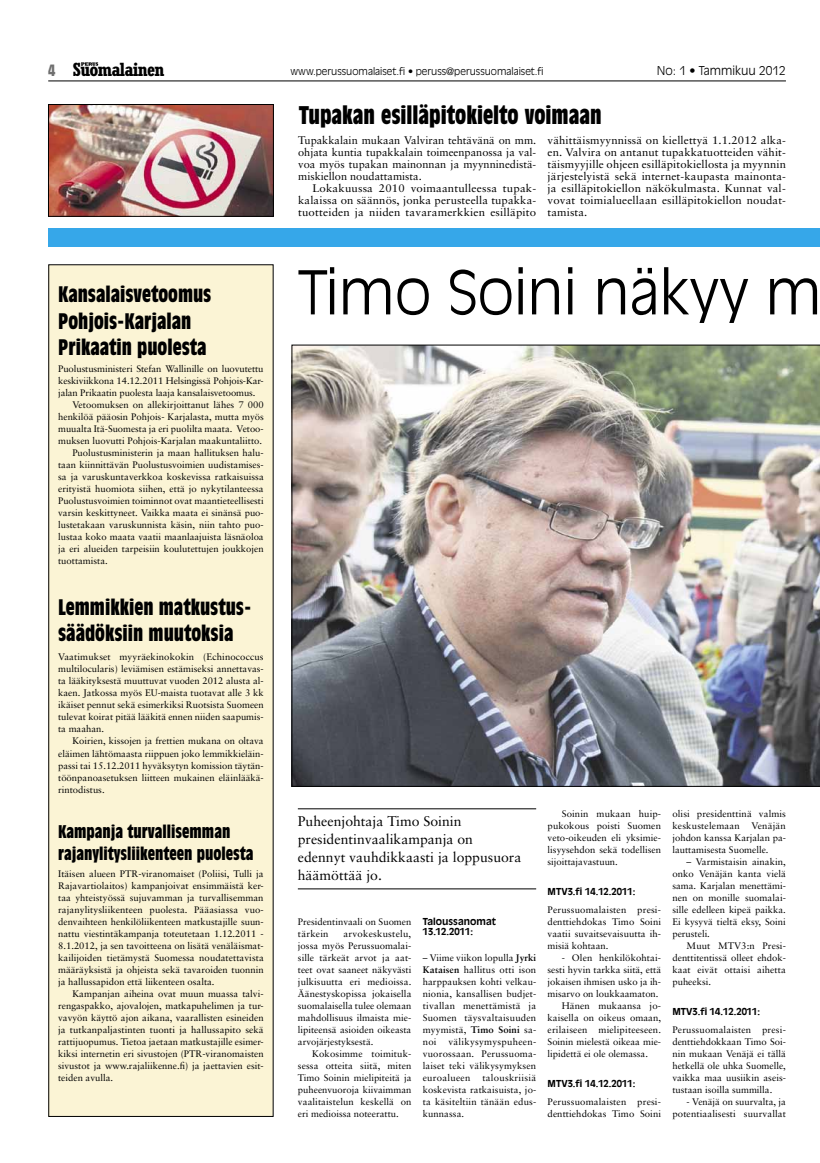
<style>
.page{position:relative;width:820px;height:1163px;background:#fff}
.page>*{position:absolute;margin:0;border:0;box-sizing:border-box;transform-origin:0 0}
.t1{font:300 59.5px "Antique Olive";color:#000}
.t2{font:700 condensed 25px "Antique Olive";color:#000}
.t3{font:700 condensed 22px/26.4px "Antique Olive";color:#000}
.t4{font:700 condensed 18.8px "Rockwell";letter-spacing:-.04em;color:#000}
.t5{font:700 condensed 18px/21.6px "Antique Olive";color:#000}
.t6{font:14px/18px "Sabon LT";color:#000}
.t7{font:300 12px "Antique Olive";color:#000}
.t8{font:11px/12px "Sabon LT";letter-spacing:.01em;color:#000;text-align:justify}
.t9{font:11px/12px "Sabon LT";letter-spacing:.01em;color:#000;text-align:justify;scale:1.04 1}
.t10{font:300 10px "Antique Olive";color:#000}
.t11{font:9.5px/12px "Sabon LT";color:#000;text-align:justify}
.t12{font:700 9.5px/10px "Antique Olive";color:#000}
.s1{font-family:"Antique Olive";font-size:16px;color:#6f6f6f}
.s2{font-weight:700}
</style>
<div class="page">
<div style="left:48px;top:228px;width:771px;height:19px;background:#36a7e9"></div>
<svg style="left:81px;top:62px;width:17px;height:4px"></svg>
<hr style="left:48px;top:80px;width:737px;height:1px;background:#000">
<div style="left:49px;top:265px;width:224px;height:851px;background:#fbf4d5"></div>
<div style="left:48px;top:264px;width:225px;height:852px;border:1px solid #000"></div>
<img style="left:50px;top:106px;width:221px;height:108px">
<div style="left:48px;top:104px;width:225px;height:112px;border:1px solid #000"></div>
<img style="left:291px;top:345px;width:528px;height:441px">
<hr style="left:298px;top:808px;width:238px;height:1px;background:#000">
<hr style="left:298px;top:888px;width:238px;height:1px;background:#000">
<h3 class="t4" style="left:48px;top:58px;width:117px"><span class="s1">4</span> Suomalainen</h3>
<p class="t10" style="left:290px;top:65px;width:255px">www.perussuomalaiset.fi • peruss@perussuomalaiset.fi</p>
<p class="t7" style="left:656px;top:64px;width:131px">No: 1 • Tammikuu 2012</p>
<h3 class="t3" style="left:58px;top:281px;width:155px">Kansalaisvetoomus<br>Pohjois-Karjalan<br>Prikaatin puolesta</h3>
<p class="t11" style="left:58px;top:363px;width:207px">Puolustusministeri Stefan Wallinille on luovutettu</p>
<p class="t11" style="left:58px;top:375px;width:207px">keskiviikkona 14.12.2011 Helsingissä Pohjois-Kar-</p>
<p class="t11" style="left:58px;top:387px;width:199px">jalan Prikaatin puolesta laaja kansalaisvetoomus.</p>
<p class="t11" style="left:72px;top:399px;width:193px">Vetoomuksen on allekirjoittanut lähes 7 000</p>
<p class="t11" style="left:58px;top:411px;width:207px">henkilöä pääosin Pohjois- Karjalasta, mutta myös</p>
<p class="t11" style="left:58px;top:423px;width:207px">muualta Itä-Suomesta ja eri puolilta maata. Vetoo-</p>
<p class="t11" style="left:58px;top:435px;width:205px">muksen luovutti Pohjois-Karjalan maakuntaliitto.</p>
<p class="t11" style="left:72px;top:447px;width:193px">Puolustusministerin ja maan hallituksen halu-</p>
<p class="t11" style="left:58px;top:459px;width:207px">taan kiinnittävän Puolustusvoimien uudistamises-</p>
<p class="t11" style="left:58px;top:471px;width:207px">sa ja varuskuntaverkkoa koskevissa ratkaisuissa</p>
<p class="t11" style="left:58px;top:483px;width:207px">erityistä huomiota siihen, että jo nykytilanteessa</p>
<p class="t11" style="left:58px;top:495px;width:207px">Puolustusvoimien toiminnot ovat maantieteellisesti</p>
<p class="t11" style="left:58px;top:507px;width:207px">varsin keskittyneet. Vaikka maata ei sinänsä puo-</p>
<p class="t11" style="left:58px;top:519px;width:207px">lustetakaan varuskunnista käsin, niin tahto puo-</p>
<p class="t11" style="left:58px;top:531px;width:207px">lustaa koko maata vaatii maanlaajuista läsnäoloa</p>
<p class="t11" style="left:58px;top:543px;width:207px">ja eri alueiden tarpeisiin koulutettujen joukkojen</p>
<p class="t11" style="left:58px;top:555px;width:51px">tuottamista.</p>
<h3 class="t3" style="left:58px;top:593px;width:195px">Lemmikkien matkustus&shy;säädöksiin muutoksia</h3>
<p class="t11" style="left:58px;top:651px;width:207px">Vaatimukset myyräekinokokin (Echinococcus multilocularis) leviämisen estämiseksi annettavas&shy;ta lääkityksestä muuttuvat vuoden 2012 alusta al&shy;kaen. Jatkossa myös EU-maista tuotavat alle 3 kk ikäiset pennut sekä esimerkiksi Ruotsista Suomeen tulevat koirat pitää lääkitä ennen niiden saapumis&shy;ta maahan.</p>
<p class="t11" style="left:58px;top:735px;width:207px;text-indent:14px">Koirien, kissojen ja frettien mukana on oltava eläimen lähtömaasta riippuen joko lemmikkieläin&shy;passi tai 15.12.2011 hyväksytyn komission täytän&shy;töönpanoasetuksen liitteen mukainen eläinlääkä&shy;rintodistus.</p>
<h3 class="t5" style="left:58px;top:820px;width:197px">Kampanja turvallisemman rajanylitysliikenteen puolesta</h3>
<p class="t11" style="left:58px;top:867px;width:207px">Itäisen alueen PTR-viranomaiset (Poliisi, Tulli ja Rajavartiolaitos) kampanjoivat ensimmäistä ker&shy;taa yhteistyössä sujuvamman ja turvallisemman rajanylitysliikenteen puolesta. Pääasiassa vuo&shy;denvaihteen henkilöliikenteen matkustajille suun&shy;nattu viestintäkampanja toteutetaan 1.12.2011 - 8.1.2012, ja sen tavoitteena on lisätä venäläismat&shy;kailijoiden tietämystä Suomessa noudatettavista määräyksistä ja ohjeista sekä tavaroiden tuonnin ja hallussapidon että liikenteen osalta.</p>
<p class="t11" style="left:58px;top:987px;width:207px;text-indent:14px">Kampanjan aiheina ovat muun muassa talvi&shy;rengaspakko, ajovalojen, matkapuhelimen ja tur&shy;vavyön käyttö ajon aikana, vaarallisten esineiden ja tutkanpaljastinten tuonti ja hallussapito sekä rattijuopumus. Tietoa jaetaan matkustajille esimer&shy;kiksi internetin eri sivustojen (PTR-viranomaisten sivustot ja www.rajaliikenne.fi) ja jaettavien esit&shy;teiden avulla.</p>
<h2 class="t2" style="left:299px;top:101px;width:304px">Tupakan esilläpitokielto voimaan</h2>
<p class="t8" style="left:547px;top:134px;width:240px">vähittäismyynnissä on kiellettyä 1.1.2012 alka&shy;en. Valvira on antanut tupakkatuotteiden vähit&shy;täismyyjille ohjeen esilläpitokiellosta ja myynnin järjestelyistä sekä internet-kaupasta mainonta&shy;ja esilläpitokiellon näkökulmasta. Kunnat val&shy;vovat toimialueellaan esilläpitokiellon noudat&shy;tamista.</p>
<p class="t8" style="left:298px;top:134px;width:239px">Tupakkalain mukaan Valviran tehtävänä on mm. ohjata kuntia tupakkalain toimeenpanossa ja val&shy;voa myös tupakan mainonnan ja myynninedistä&shy;miskiellon noudattamista.</p>
<p class="t9" style="left:298px;top:182px;width:230px;text-indent:14px">Lokakuussa 2010 voimaantulleessa tupak&shy;kalaissa on säännös, jonka perusteella tupakka&shy;tuotteiden ja niiden tavaramerkkien esilläpito</p>
<h1 class="t1" style="left:298px;top:257px;width:525px">Timo Soini näkyy m</h1>
<h3 class="t6" style="left:298px;top:812px;width:225px">Puheenjohtaja Timo Soinin presidentinvaalikampanja on edennyt vauhdikkaasti ja loppusuora häämöttää jo.</h3>
<p class="t11" style="left:298px;top:915px;width:115px">Presidentinvaali on Suomen tärkein</p>
<p class="t11" style="left:298px;top:927px;width:115px;text-indent:46px">arvokeskustelu, jossa myös Perussuomalai&shy;sille tärkeät arvot ja aat&shy;teet ovat saaneet näkyvästi julkisuutta eri medioissa.<br>Äänestyskopissa jokaisella suomalaisella tulee olemaan mahdollisuus ilmaista mie&shy;lipiteensä asioiden oikeasta arvojärjestyksestä.</p>
<p class="t11" style="left:298px;top:1047px;width:115px;text-indent:14px">Kokosimme toimituk&shy;sessa otteita siitä, miten Timo Soinin mielipiteitä ja puheenvuoroja kiivaimman vaalitaistelun keskellä on eri medioissa noteerattu.</p>
<p class="t12" style="left:422px;top:915px;width:75px">Taloussanomat<br>13.12.2011:</p>
<p class="t11" style="left:422px;top:951px;width:115px">– Viime viikon lopulla <span class="s2">Jyrki Kataisen</span> hallitus otti ison harppauksen kohti velkau&shy;nionia, kansallisen budjet&shy;tivallan menettämistä ja Suomen täysvaltaisuuden myymistä, <span class="s2">Timo Soini</span> sa&shy;noi välikysymyspuheen&shy;vuorossaan. Perussuoma&shy;laiset teki välikysymyksen euroalueen talouskriisiä koskevista ratkaisuista, jo&shy;ta käsiteltiin tänään edus&shy;kunnassa.</p>
<p class="t11" style="left:547px;top:807px;width:115px;text-indent:14px">Soinin mukaan huip&shy;pukokous poisti Suomen veto-oikeuden eli yksimie&shy;lisyysehdon sekä todellisen sijoittajavastuun.</p>
<p class="t12" style="left:547px;top:885px;width:89px">MTV3.fi 14.12.2011:</p>
<p class="t11" style="left:547px;top:903px;width:115px">Perussuomalaisten presi&shy;denttiehdokas Timo Soini vaatii suvaitsevaisuutta ih&shy;misiä kohtaan.</p>
<p class="t11" style="left:561px;top:951px;width:101px">- Olen henkilökohtai-</p>
<p class="t11" style="left:547px;top:963px;width:115px">sesti hyvin tarkka siitä, että</p>
<p class="t11" style="left:547px;top:975px;width:115px">jokaisen ihmisen usko ja ih-</p>
<p class="t11" style="left:547px;top:987px;width:112px">misarvo on loukkaamaton.</p>
<p class="t11" style="left:561px;top:999px;width:101px">Hänen mukaansa jo-</p>
<p class="t11" style="left:547px;top:1011px;width:115px">kaisella on oikeus omaan,</p>
<p class="t11" style="left:547px;top:1023px;width:115px">erilaiseen mielipiteeseen.</p>
<p class="t11" style="left:547px;top:1035px;width:115px">Soinin mielestä oikeaa mie-</p>
<p class="t11" style="left:547px;top:1047px;width:102px">lipidettä ei ole olemassa.</p>
<p class="t12" style="left:547px;top:1077px;width:89px">MTV3.fi 14.12.2011:</p>
<p class="t11" style="left:547px;top:1095px;width:115px">Perussuomalaisten presi&shy;denttiehdokas Timo Soini</p>
<p class="t11" style="left:672px;top:807px;width:115px">olisi presidenttinä valmis keskustelemaan Venäjän johdon kanssa Karjalan pa&shy;lauttamisesta Suomelle.</p>
<p class="t11" style="left:672px;top:855px;width:115px;text-indent:14px">– Varmistaisin ainakin, onko Venäjän kanta vielä sama. Karjalan menettämi&shy;nen on monille suomalai&shy;sille edelleen kipeä paikka.<br>Ei kysyvä tieltä eksy, Soini perusteli.</p>
<p class="t11" style="left:672px;top:939px;width:115px;text-indent:14px">Muut MTV3:n Presi&shy;denttitentissä olleet ehdok&shy;kaat eivät ottaisi aihetta puheeksi.</p>
<p class="t12" style="left:672px;top:1005px;width:89px">MTV3.fi 14.12.2011:</p>
<p class="t11" style="left:672px;top:1023px;width:115px">Perussuomalaisten presi&shy;denttiehdokkaan Timo Soi&shy;nin mukaan Venäjä ei tällä hetkellä ole uhka Suomelle, vaikka maa uusiikin aseis&shy;tustaan isoilla summilla.</p>
<p class="t11" style="left:672px;top:1095px;width:115px;text-align:right">- Venäjä on suurvalta, ja potentiaalisesti suurvallat</p>
</div>
